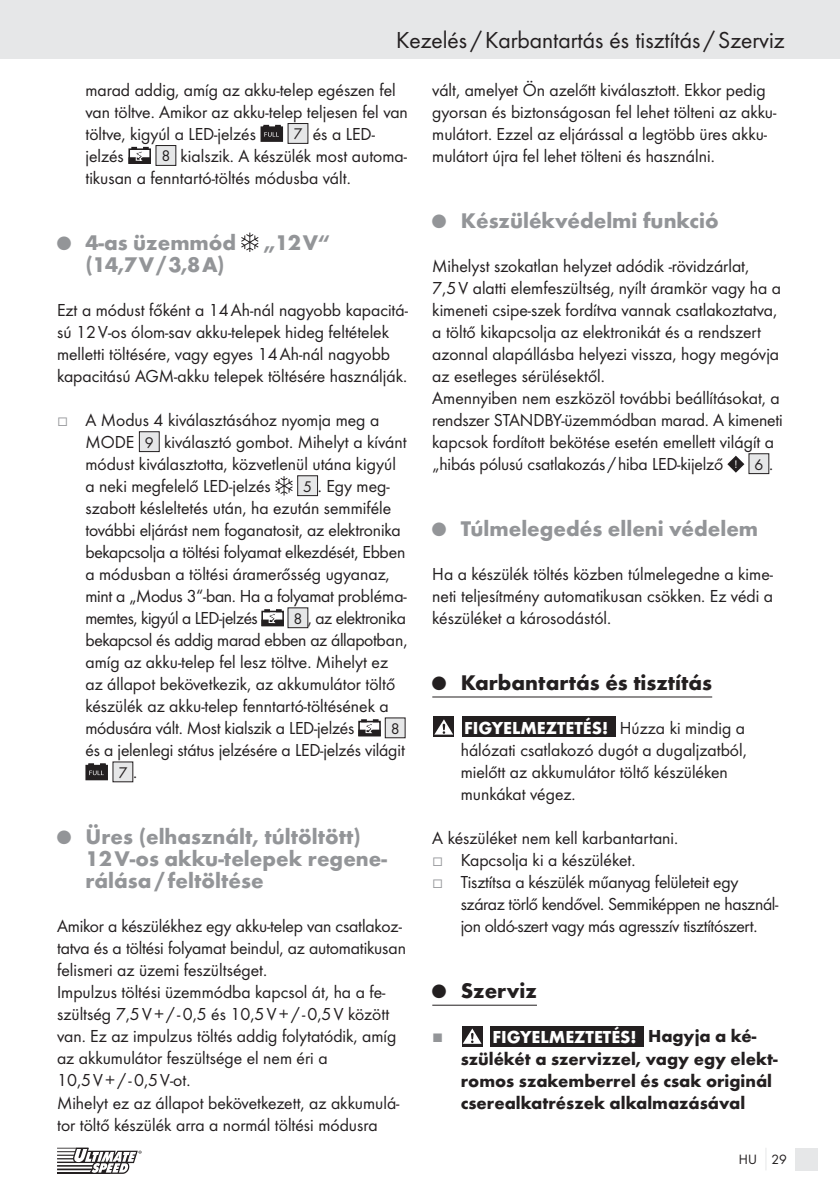
<style>
.page{position:relative;width:840px;height:1192px;background:#fff}
.page>*{position:absolute;margin:0;border:0;box-sizing:border-box;transform-origin:0 0}
.t1{font:24px "Futura Boo";color:#231f20}
.t2{font:700 22px/22px "Futura";color:#939598}
.t3{font:700 22px "Futura";color:#231f20}
.t4{font:18px/22px "Futura Boo";color:#231f20}
.t5{font:18px/22px "Futura Boo";letter-spacing:-.02em;color:#231f20}
.t6{font:700 18px/21.6px "Futura";color:#231f20}
.t7{font:700 18px "Futura";color:#fff}
.t8{font:16px "Futura Boo";color:#231f20}
.t9{font:14px "Futura Boo";color:#231f20}
.s1{font-size:16px}
.s2{font-family:"European Pi Three";font-weight:400;font-size:14px}
.s3{font-size:18px}
.s4{font-family:"Futura Boo";font-weight:400;color:#231f20}
.s5{color:#fff}
</style>
<div class="page">
<div style="left:0;top:0;width:839px;height:58px;background:#e6e7e8"></div>
<div style="left:794px;top:1147px;width:23px;height:23px;background:#e6e7e8"></div>
<svg style="left:765px;top:1148px;width:1px;height:22px"></svg>
<hr style="left:57px;top:1147px;width:31px;height:1px;background:#231f20">
<hr style="left:57px;top:1150px;width:34px;height:1px;background:#231f20">
<hr style="left:57px;top:1154px;width:37px;height:1px;background:#231f20">
<hr style="left:57px;top:1157px;width:40px;height:2px;background:#231f20">
<hr style="left:57px;top:1161px;width:43px;height:1px;background:#231f20">
<hr style="left:57px;top:1164px;width:46px;height:2px;background:#231f20">
<hr style="left:57px;top:1168px;width:50px;height:1px;background:#231f20">
<hr style="left:57px;top:1171px;width:53px;height:2px;background:#231f20">
<svg style="left:73px;top:1147px;width:69px;height:26px"></svg>
<svg style="left:260px;top:124px;width:24px;height:18px"></svg>
<div style="left:288px;top:123px;width:20px;height:20px;background:#e6e7e8"></div>
<div style="left:287px;top:123px;width:21px;height:21px;border:1px solid #231f20"></div>
<div style="left:128px;top:148px;width:23px;height:16px;border:2px solid #231f20"></div>
<div style="left:128px;top:157px;width:23px;height:7px;border:2px solid #231f20"></div>
<svg style="left:131px;top:147px;width:18px;height:14px"></svg>
<div style="left:156px;top:145px;width:20px;height:20px;background:#e6e7e8"></div>
<div style="left:155px;top:145px;width:21px;height:21px;border:1px solid #231f20"></div>
<svg style="left:241px;top:232px;width:17px;height:20px"></svg>
<div style="left:139px;top:431px;width:20px;height:20px;background:#e6e7e8"></div>
<div style="left:139px;top:431px;width:21px;height:21px;border:1px solid #231f20"></div>
<svg style="left:275px;top:476px;width:17px;height:19px"></svg>
<div style="left:297px;top:475px;width:20px;height:20px;background:#e6e7e8"></div>
<div style="left:297px;top:475px;width:21px;height:21px;border:1px solid #231f20"></div>
<div style="left:261px;top:610px;width:23px;height:16px;border:2px solid #231f20"></div>
<div style="left:261px;top:619px;width:23px;height:7px;border:2px solid #231f20"></div>
<svg style="left:264px;top:609px;width:17px;height:14px"></svg>
<div style="left:288px;top:607px;width:20px;height:20px;background:#e6e7e8"></div>
<div style="left:358px;top:720px;width:22px;height:16px;border:2px solid #231f20"></div>
<div style="left:358px;top:729px;width:22px;height:7px;border:2px solid #231f20"></div>
<svg style="left:361px;top:719px;width:17px;height:14px"></svg>
<div style="left:385px;top:717px;width:20px;height:20px;background:#e6e7e8"></div>
<div style="left:384px;top:717px;width:21px;height:21px;border:1px solid #231f20"></div>
<svg style="left:85px;top:763px;width:23px;height:18px"></svg>
<div style="left:113px;top:761px;width:20px;height:20px;background:#e6e7e8"></div>
<hr style="left:432px;top:696px;width:279px;height:1px;background:#231f20">
<hr style="left:432px;top:1004px;width:104px;height:1px;background:#231f20">
<svg style="left:727px;top:455px;width:18px;height:18px"></svg>
<div style="left:748px;top:453px;width:20px;height:20px;background:#e6e7e8"></div>
<div style="left:748px;top:453px;width:21px;height:21px;border:1px solid #231f20"></div>
<svg style="left:433px;top:716px;width:21px;height:21px"></svg>
<svg style="left:434px;top:719px;width:19px;height:15px"></svg>
<div style="left:461px;top:716px;width:154px;height:21px;background:#231f20"></div>
<svg style="left:462px;top:1026px;width:20px;height:20px"></svg>
<svg style="left:462px;top:1028px;width:19px;height:15px"></svg>
<div style="left:490px;top:1025px;width:153px;height:21px;background:#231f20"></div>
<h1 class="t1" style="left:396px;top:29px;width:390px">Kezelés / Karbantartás és tisztítás / Szerviz</h1>
<p class="t4" style="left:85px;top:80px;width:324px">marad addig, amíg az akku-telep egészen fel van töltve. Amikor az akku-telep teljesen fel van töltve, kigyúl a LED-jelzés</p>
<p class="t4" style="left:432px;top:80px;width:345px">vált, amelyet Ön azelőtt kiválasztott. Ekkor pedig gyorsan és biztonságosan fel lehet tölteni az akku&shy;mulátort. Ezzel az eljárással a legtöbb üres akku&shy;mulátort újra fel lehet tölteni és használni.</p>
<p class="t4" style="left:293px;top:124px;width:83px"><span class="s1">7</span> és a LED-</p>
<p class="t4" style="left:85px;top:146px;width:40px">jelzés</p>
<p class="t4" style="left:85px;top:146px;width:323px;text-indent:76px"><span class="s1">8</span> kialszik. A készülék most automa&shy;tikusan a fenntartó-töltés módusba vált.</p>
<p class="t2" style="left:85px;top:233px;width:246px;text-indent:-28px"><span class="s2">-</span> 4-as üzemmód „12 V“ (14,7 V / 3,8 A)</p>
<p class="t4" style="left:57px;top:300px;width:352px">Ezt a módust főként a 14 Ah-nál nagyobb kapacitá&shy;sú 12 V-os ólom-sav akku-telepek hideg feltételek melletti töltésére, vagy egyes 14 Ah-nál nagyobb kapacitású AGM-akku telepek töltésére használják.</p>
<p class="t4" style="left:85px;top:410px;width:322px">A Modus 4 kiválasztásához nyomja meg a MODE <span class="s1">9</span> kiválasztó gombot. Mihelyt a kívánt módust kiválasztotta, közvetlenül utána kigyúl a neki megfelelő LED-jelzés</p>
<p class="t4" style="left:85px;top:476px;width:323px;text-indent:218px"><span class="s1">5</span> . Egy meg&shy;szabott késleltetés után, ha ezután semmiféle további eljárást nem foganatosit, az elektronika bekapcsolja a töltési folyamat elkezdését, Ebben a módusban a töltési áramerősség ugyanaz, mint a „Modus 3“-ban. Ha a folyamat probléma&shy;memtes, kigyúl a LED-jelzés</p>
<p class="t4" style="left:85px;top:608px;width:323px;text-indent:208px"><span class="s1">8</span> , az elektronika bekapcsol és addig marad ebben az állapotban, amíg az akku-telep fel lesz töltve. Mihelyt ez az állapot bekövetkezik, az akkumulátor töltő készülék az akku-telep fenntartó-töltésének a módusára vált. Most kialszik a LED-jelzés</p>
<p class="t8" style="left:390px;top:721px;width:10px">8</p>
<p class="t4" style="left:85px;top:740px;width:321px">és a jelenlegi státus jelzésére a LED-jelzés világit</p>
<p class="t8" style="left:118px;top:765px;width:20px">7 <span class="s3">.</span></p>
<p class="t2" style="left:85px;top:827px;width:303px;text-indent:-28px"><span class="s2">-</span> Üres (elhasznált, túltöltött)<br>12 V-os akku-telepek regene&shy;rálása / feltöltése</p>
<p class="t4" style="left:57px;top:916px;width:350px">Amikor a készülékhez egy akku-telep van csatlakoz&shy;tatva és a töltési folyamat beindul, az automatikusan felismeri az üzemi feszültséget.<br>Impulzus töltési üzemmódba kapcsol át, ha a fe&shy;szültség 7,5 V + / - 0,5 és 10,5 V + / - 0,5 V között van. Ez az impulzus töltés addig folytatódik, amíg az akkumulátor feszültsége el nem éri a<br>10,5 V + / - 0,5 V-ot.<br>Mihelyt ez az állapot bekövetkezett, az akkumulá&shy;tor töltő készülék arra a normál töltési módusra</p>
<p class="t2" style="left:432px;top:211px;width:288px"><span class="s2">-</span> Készülékvédelmi funkció</p>
<p class="t4" style="left:432px;top:256px;width:352px">Mihelyst szokatlan helyzet adódik -rövidzárlat,<br>7,5 V alatti elemfeszültség, nyílt áramkör vagy ha a kimeneti csipe-szek fordítva vannak csatlakoztatva, a töltő kikapcsolja az elektronikát és a rendszert azonnal alapállásba helyezi vissza, hogy megóvja az esetleges sérülésektől.<br>Amennyiben nem eszközöl további beállításokat, a rendszer STANDBY-üzemmódban marad. A kimeneti kapcsok fordított bekötése esetén emellett világít a „hibás pólusú csatlakozás / hiba LED-kijelző</p>
<p class="t8" style="left:754px;top:457px;width:20px">6 <span class="s3">.</span></p>
<p class="t2" style="left:432px;top:519px;width:327px"><span class="s2">-</span> Túlmelegedés elleni védelem</p>
<p class="t4" style="left:432px;top:564px;width:342px;text-align:justify">Ha a készülék töltés közben túlmelegedne a kime&shy;neti teljesítmény automatikusan csökken. Ez védi a készüléket a károsodástól.</p>
<p class="t3" style="left:432px;top:674px;width:281px"><span class="s2">-</span> Karbantartás és tisztítás</p>
<p class="t7" style="left:464px;top:721px;width:282px">FIGYELMEZTETÉS! <span class="s4">Húzza ki mindig a</span></p>
<p class="t4" style="left:460px;top:740px;width:287px">hálózati csatlakozó dugót a dugaljzatból, mielőtt az akkumulátor töltő készüléken munkákat végez.</p>
<p class="t5" style="left:460px;top:828px;width:319px;text-indent:-28px">A készüléket nem kell karbantartani.<br>Kapcsolja ki a készüléket.<br>Tisztítsa a készülék műanyag felületeit egy száraz törlő kendővel. Semmiképpen ne használ&shy;jon oldó-szert vagy más agresszív tisztítószert.</p>
<p class="t3" style="left:432px;top:982px;width:106px"><span class="s2">-</span> Szerviz</p>
<p class="t6" style="left:460px;top:1027px;width:318px;text-indent:32px"><span class="s5">FIGYELMEZTETÉS!</span> Hagyja a ké&shy;szülékét a szervizzel, vagy egy elekt&shy;romos szakemberrel és csak originál cserealkatrészek alkalmazásával</p>
<p class="t9" style="left:738px;top:1152px;width:50px">HU 29</p>
</div>
